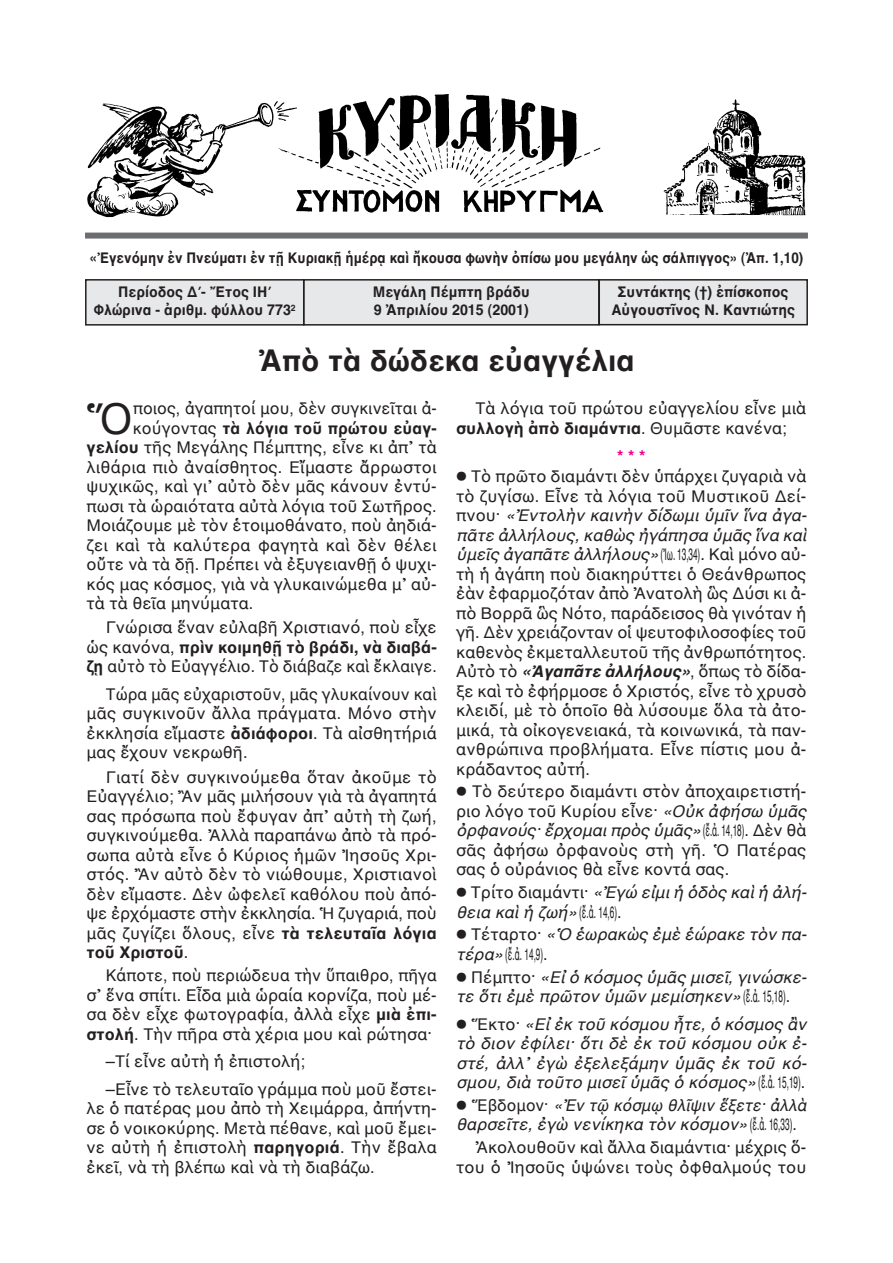
<style>
.page{position:relative;width:893px;height:1263px;background:#fff}
.page>*{position:absolute;margin:0;border:0;box-sizing:border-box;transform-origin:0 0}
.t1{font:43.5px "AL Helvetica";color:#231f20}
.t2{font:700 30px "AL Helvetica";color:#231f20}
.t3{font:16.5px/19.5px "AL Helvetica";color:#231f20;text-align:justify}
.t4{font:italic 16.5px/19.5px "AL Helvetica";color:#231f20}
.t5{font:italic 16.5px/19.5px "AL Helvetica";color:#231f20;scale:.95 1}
.t6{font:700 16.5px "AL Helvetica";letter-spacing:.01em;color:#231f20}
.t7{font:700 16.5px "AL Helvetica";color:#ed028c}
.t8{font:700 15px/18px "AL Helvetica";color:#231f20;text-align:center;scale:.95 1}
.t9{font:700 15px "AL Helvetica";color:#231f20;scale:.9 1}
.s1{font-weight:400}
.s2{font-weight:700}
.s3{font-style:italic}
.s4{font-weight:700;font-style:italic}
.s5{font-style:normal}
</style>
<div class="page">
<div style="left:304px;top:280px;width:295px;height:45px;background:#e7e8e9"></div>
<div style="left:303px;top:279px;width:297px;height:47px;border:2px solid #231f20"></div>
<div style="left:87px;top:281px;width:216px;height:43px;background:#e7e8e9"></div>
<div style="left:85px;top:279px;width:219px;height:47px;border:2px solid #231f20"></div>
<div style="left:600px;top:281px;width:206px;height:43px;background:#e7e8e9"></div>
<div style="left:598px;top:279px;width:210px;height:46px;border:2px solid #231f20"></div>
<div style="left:85px;top:233px;width:723px;height:6px;background:#6c6d70"></div>
<img style="left:87px;top:94px;width:719px;height:124px">
<p class="t9" style="left:90px;top:249px;width:794px">«Ἐγενόμην ἐν Πνεύματι ἐν τῇ Κυριακῇ ἡμέρᾳ καὶ ἤκουσα φωνὴν ὀπίσω μου μεγάλην ὡς σάλπιγγος» (Ἀπ. 1,10)</p>
<p class="t8" style="left:94px;top:283px;width:214px">Περίοδος Δ΄- Ἔτος ΙΗ΄<br>Φλώρινα - ἀριθμ. φύλλου 773<sup>2</sup></p>
<p class="t8" style="left:611px;top:283px;width:195px">Συντάκτης (†) ἐπίσκοπος<br>Αὐγουστῖνος Ν. Καντιώτης</p>
<h2 class="t2" style="left:258px;top:342px;width:378px">Ἀπὸ τὰ δώδεκα εὐαγγέλια</h2>
<p class="t8" style="left:373px;top:283px;width:167px;text-align:left">Μεγάλη Πέμπτη βράδυ<br>9 Ἀπριλίου 2015 (2001)</p>
<h1 class="t1" style="left:87px;top:392px;width:48px">Ὅ</h1>
<p class="t3" style="left:133px;top:398px;width:305px">ποιος, ἀγαπητοί μου, δὲν συγκινεῖται ἀ-</p>
<p class="t6" style="left:133px;top:418px;width:305px"><span class="s1">κούγοντας</span> τὰ λόγια τοῦ πρώτου εὐαγ-</p>
<p class="t3" style="left:87px;top:437px;width:352px"><span class="s2">γελίου</span> τῆς Μεγάλης Πέμπτης, εἶνε κι ἀπ᾿ τὰ</p>
<p class="t3" style="left:87px;top:457px;width:352px">λιθάρια πιὸ ἀναίσθητος. Εἴμαστε ἄρρωστοι</p>
<p class="t3" style="left:87px;top:476px;width:352px">ψυχικῶς, καὶ γι᾿ αὐτὸ δὲν μᾶς κάνουν ἐντύ-</p>
<p class="t3" style="left:87px;top:496px;width:352px">πωσι τὰ ὡραιότατα αὐτὰ λόγια τοῦ Σωτῆρος.</p>
<p class="t3" style="left:87px;top:515px;width:352px">Μοιάζουμε μὲ τὸν ἑτοιμοθάνατο, ποὺ ἀηδιά-</p>
<p class="t3" style="left:87px;top:535px;width:352px">ζει καὶ τὰ καλύτερα φαγητὰ καὶ δὲν θέλει</p>
<p class="t3" style="left:87px;top:554px;width:352px">οὔτε νὰ τὰ δῇ. Πρέπει νὰ ἐξυγειανθῇ ὁ ψυχι-</p>
<p class="t3" style="left:87px;top:574px;width:352px">κός μας κόσμος, γιὰ νὰ γλυκαινώμεθα μ᾿ αὐ-</p>
<p class="t3" style="left:87px;top:593px;width:168px">τὰ τὰ θεῖα μηνύματα.</p>
<p class="t3" style="left:87px;top:618px;width:352px;text-indent:19px">Γνώρισα ἕναν εὐλαβῆ Χριστιανό, ποὺ εἶχε ὡς κανόνα, <span class="s2">πρὶν κοιμηθῇ τὸ βράδι, νὰ διαβά&shy;ζῃ</span> αὐτὸ τὸ Εὐαγγέλιο. Τὸ διάβαζε καὶ ἔκλαιγε.</p>
<p class="t3" style="left:87px;top:684px;width:352px;text-indent:19px">Τώρα μᾶς εὐχαριστοῦν, μᾶς γλυκαίνουν καὶ μᾶς συγκινοῦν ἄλλα πράγματα. Μόνο στὴν ἐκκλησία εἴμαστε <span class="s2">ἀδιάφοροι</span>. Τὰ αἰσθητήριά μας ἔχουν νεκρωθῆ.</p>
<p class="t3" style="left:87px;top:767px;width:352px;text-indent:19px">Γιατί δὲν συγκινούμεθα ὅταν ἀκοῦμε τὸ Εὐαγγέλιο; Ἂν μᾶς μιλήσουν γιὰ τὰ ἀγαπητά σας πρόσωπα ποὺ ἔφυγαν ἀπ᾿ αὐτὴ τὴ ζωή, συγκινούμεθα. Ἀλλὰ παραπάνω ἀπὸ τὰ πρό&shy;σωπα αὐτὰ εἶνε ὁ Κύριος ἡμῶν Ἰησοῦς Χρι&shy;στός. Ἂν αὐτὸ δὲν τὸ νιώθουμε, Χριστιανοὶ δὲν εἴμαστε. Δὲν ὠφελεῖ καθόλου ποὺ ἀπό&shy;ψε ἐρχόμαστε στὴν ἐκκλησία. Ἡ ζυγαριά, ποὺ μᾶς ζυγίζει ὅλους, εἶνε <span class="s2">τὰ τελευταῖα λόγια τοῦ Χριστοῦ</span>.</p>
<p class="t3" style="left:87px;top:965px;width:352px;text-indent:19px">Κάποτε, ποὺ περιώδευα τὴν ὕπαιθρο, πῆγα σ᾿ ἕνα σπίτι. Εἶδα μιὰ ὡραία κορνίζα, ποὺ μέ&shy;σα δὲν εἶχε φωτογραφία, ἀλλὰ εἶχε <span class="s2">μιὰ ἐπι&shy;στολή</span>. Τὴν πῆρα στὰ χέρια μου καὶ ρώτησα·</p>
<p class="t3" style="left:106px;top:1047px;width:332px;line-height:27.6px">–Τί εἶνε αὐτὴ ἡ ἐπιστολή;<br>–Εἶνε τὸ τελευταῖο γράμμα ποὺ μοῦ ἔστει-</p>
<p class="t3" style="left:86px;top:1098px;width:352px">λε ὁ πατέρας μου ἀπὸ τὴ Χειμάρρα, ἀπήντη&shy;σε ὁ νοικοκύρης. Μετὰ πέθανε, καὶ μοῦ ἔμει&shy;νε αὐτὴ ἡ ἐπιστολὴ <span class="s2">παρηγοριά</span>. Τὴν ἔβαλα ἐκεῖ, νὰ τὴ βλέπω καὶ νὰ τὴ διαβάζω.</p>
<p class="t3" style="left:456px;top:398px;width:352px;text-indent:19px">Τὰ λόγια τοῦ πρώτου εὐαγγελίου εἶνε μιὰ <span class="s2">συλλογὴ ἀπὸ διαμάντια</span>. Θυμᾶστε κανένα;</p>
<p class="t7" style="left:617px;top:446px;width:30px">***</p>
<p class="t3" style="left:456px;top:466px;width:352px">⃝ Τὸ πρῶτο διαμάντι δὲν ὑπάρχει ζυγαριὰ νὰ τὸ ζυγίσω. Εἶνε τὰ λόγια τοῦ Μυστικοῦ Δεί&shy;πνου· <span class="s3">«Ἐντολὴν καινὴν δίδωμι ὑμῖν ἵνα ἀγα&shy;πᾶτε ἀλλήλους, καθὼς ἠγάπησα ὑμᾶς ἵνα καὶ ὑμεῖς ἀγαπᾶτε ἀλλήλους»</span>(Ἰω. 13,34). Καὶ μόνο αὐ&shy;τὴ ἡ ἀγάπη ποὺ διακηρύττει ὁ Θεάνθρωπος ἐὰν ἐφαρμοζόταν ἀπὸ Ἀνατολὴ ὣς Δύσι κι ἀ&shy;πὸ Βορρᾶ ὣς Νότο, παράδεισος θὰ γινόταν ἡ γῆ. Δὲν χρειάζονταν οἱ ψευτοφιλοσοφίες τοῦ καθενὸς ἐκμεταλλευτοῦ τῆς ἀνθρωπότητος.<br>Αὐτὸ τὸ <span class="s4">«Ἀγαπᾶτε ἀλλήλους»</span>, ὅπως τὸ δίδα&shy;ξε καὶ τὸ ἐφήρμοσε ὁ Χριστός, εἶνε τὸ χρυσὸ κλειδί, μὲ τὸ ὁποῖο θὰ λύσουμε ὅλα τὰ ἀτο&shy;μικά, τὰ οἰκογενειακά, τὰ κοινωνικά, τὰ παν&shy;ανθρώπινα προβλήματα. Εἶνε πίστις μου ἀ&shy;κράδαντος αὐτή.</p>
<p class="t3" style="left:456px;top:782px;width:352px">⃝ Τὸ δεύτερο διαμάντι στὸν ἀποχαιρετιστή&shy;ριο λόγο τοῦ Κυρίου εἶνε· <span class="s3">«Οὐκ ἀφήσω ὑμᾶς ὀρφανούς· ἔρχομαι πρὸς ὑμᾶς»</span>(ἔ.ἀ. 14,18). Δὲν θὰ σᾶς ἀφήσω ὀρφανοὺς στὴ γῆ. Ὁ Πατέρας σας ὁ οὐράνιος θὰ εἶνε κοντά σας.</p>
<p class="t4" style="left:456px;top:882px;width:352px"><span class="s5">⃝ Τρίτο διαμάντι·</span> «Ἐγώ εἰμι ἡ ὁδὸς καὶ ἡ ἀλή&shy;θεια καὶ ἡ ζωή»<span class="s5">(ἔ.ἀ. 14,6).</span></p>
<p class="t4" style="left:456px;top:925px;width:352px"><span class="s5">⃝ Τέταρτο·</span> «Ὁ ἑωρακὼς ἐμὲ ἑώρακε τὸν πα&shy;τέρα»<span class="s5">(ἔ.ἀ. 14,9).</span></p>
<p class="t4" style="left:456px;top:967px;width:352px"><span class="s5">⃝ Πέμπτο·</span> «Εἰ ὁ κόσμος ὑμᾶς μισεῖ, γινώσκε&shy;τε ὅτι ἐμὲ πρῶτον ὑμῶν μεμίσηκεν»<span class="s5">(ἔ.ἀ. 15,18).</span></p>
<p class="t4" style="left:456px;top:1014px;width:352px;text-align:justify"><span class="s5">⃝ Ἕκτο·</span> «Εἰ ἐκ τοῦ κόσμου ἦτε, ὁ κόσμος ἂν τὸ διον ἐφίλει· ὅτι δὲ ἐκ τοῦ κόσμου οὐκ ἐ&shy;στέ, ἀλλ᾿ ἐγὼ ἐξελεξάμην ὑμᾶς ἐκ τοῦ κό&shy;σμου, διὰ τοῦτο μισεῖ ὑμᾶς ὁ κόσμος»<span class="s5">(ἔ.ἀ. 15,19).</span></p>
<p class="t5" style="left:456px;top:1095px;width:370px"><span class="s5">⃝ Ἕβδομον·</span> «Ἐν τῷ κόσμῳ θλῖψιν ἕξετε· ἀλλὰ θαρσεῖτε, ἐγὼ νενίκηκα τὸν κόσμον»<span class="s5">(ἔ.ἀ. 16,33).</span></p>
<p class="t3" style="left:456px;top:1137px;width:352px;text-align:right">Ἀκολουθοῦν καὶ ἄλλα διαμάντια· μέχρις ὅ&shy;του ὁ Ἰησοῦς ὑψώνει τοὺς ὀφθαλμούς του</p>
</div>
